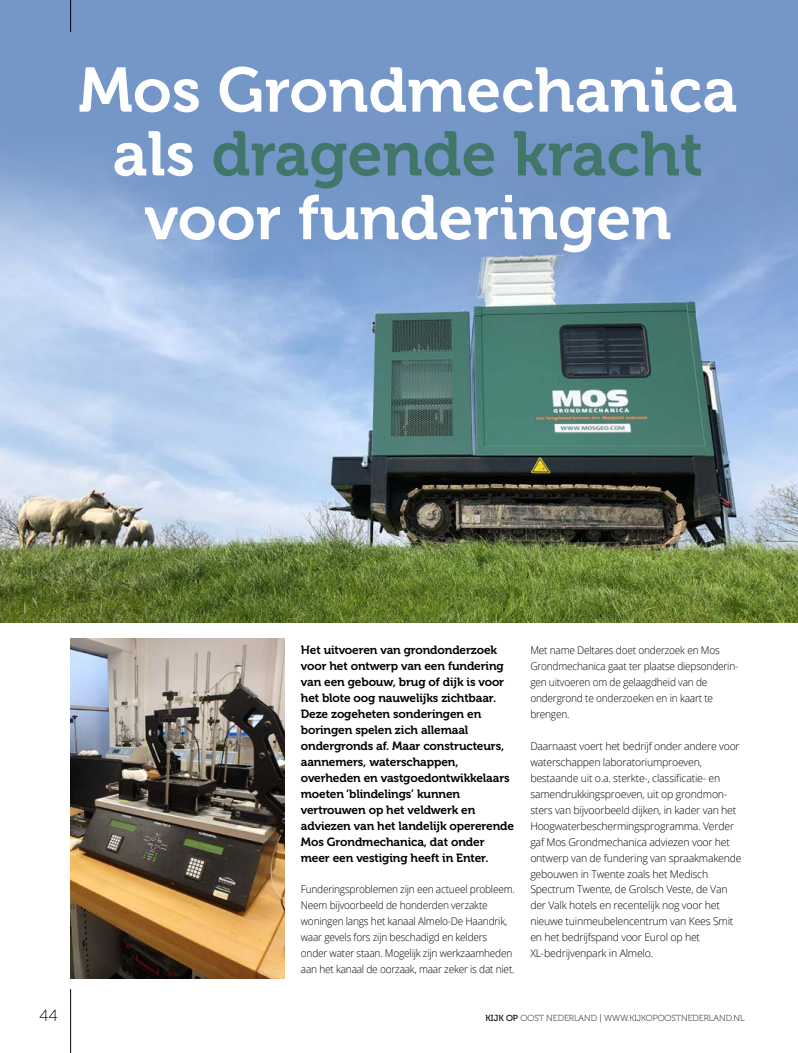
<style>
.page{position:relative;width:798px;height:1053px;background:#fff}
.page>*{position:absolute;margin:0;border:0;box-sizing:border-box;transform-origin:0 0}
.t1{font:62.5px/63.8px "Museo 700";color:#fff;text-align:center}
.t2{font:16.25px "Museo Sans 100";color:#000}
.t3{font:11.88px/16px "Museo 700";letter-spacing:-.01em;color:#000}
.t4{font:300 10.62px/16px "Open Sans";letter-spacing:-.02em;color:#000}
.t5{font:300 10.62px/16px "Open Sans";letter-spacing:-.02em;color:#000;scale:.95 1}
.t6{font:8.75px "Museo 100";color:#000}
.s1{color:#41776a}
.s2{font-family:"Museo 500"}
</style>
<div class="page">
<div style="left:0;top:0;width:797px;height:622px;background:#7597c7"></div>
<img style="left:0;top:163px;width:797px;height:459px">
<img style="left:71px;top:638px;width:214px;height:340px">
<hr style="left:70px;top:989px;width:1px;height:63px;background:#000">
<hr style="left:70px;top:0;width:1px;height:32px;background:#000">
<h1 class="t1" style="left:78px;top:59px;width:660px">Mos Grondmechanica als <span class="s1">dragende kracht </span>voor funderingen</h1>
<p class="t3" style="left:301px;top:642px;width:215px">Het uitvoeren van grondonderzoek voor het ontwerp van een fundering van een gebouw, brug of dijk is voor het blote oog nauwelijks zichtbaar.<br>Deze zogeheten sonderingen en boringen spelen zich allemaal ondergronds af. Maar constructeurs, aannemers, waterschappen, overheden en vastgoedontwikkelaars moeten ‘blindelings’ kunnen vertrouwen op het veldwerk en adviezen van het landelijk opererende Mos Grondmechanica, dat onder meer een vestiging heeft in Enter.</p>
<p class="t5" style="left:301px;top:881px;width:227px">Funderingsproblemen zijn een actueel probleem.<br>Neem bijvoorbeeld de honderden verzakte woningen langs het kanaal Almelo-De Haandrik, waar gevels fors zijn beschadigd en kelders onder water staan. Mogelijk zijn werkzaamheden aan het kanaal de oorzaak, maar zeker is dat niet.</p>
<p class="t5" style="left:530px;top:642px;width:220px">Met name Deltares doet onderzoek en Mos Grondmechanica gaat ter plaatse diepsonderin&shy;gen uitvoeren om de gelaagdheid van de ondergrond te onderzoeken en in kaart te brengen.</p>
<p class="t4" style="left:530px;top:737px;width:213px">Daarnaast voert het bedrijf onder andere voor waterschappen laboratoriumproeven, bestaande uit o.a. sterkte-, classificatie- en samendrukkingsproeven, uit op grondmon&shy;sters van bijvoorbeeld dijken, in kader van het Hoogwaterbeschermingsprogramma. Verder gaf Mos Grondmechanica adviezen voor het ontwerp van de fundering van spraakmakende gebouwen in Twente zoals het Medisch Spectrum Twente, de Grolsch Veste, de Van der Valk hotels en recentelijk nog voor het nieuwe tuinmeubelencentrum van Kees Smit en het bedrijfspand voor Eurol op het XL-bedrijvenpark in Almelo.</p>
<h2 class="t2" style="left:39px;top:1006px;width:21px">44</h2>
<p class="t6" style="left:485px;top:1013px;width:260px"><span class="s2">KIJK OP</span> OOST NEDERLAND | WWW.KIJKOPOOSTNEDERLAND.NL</p>
</div>
